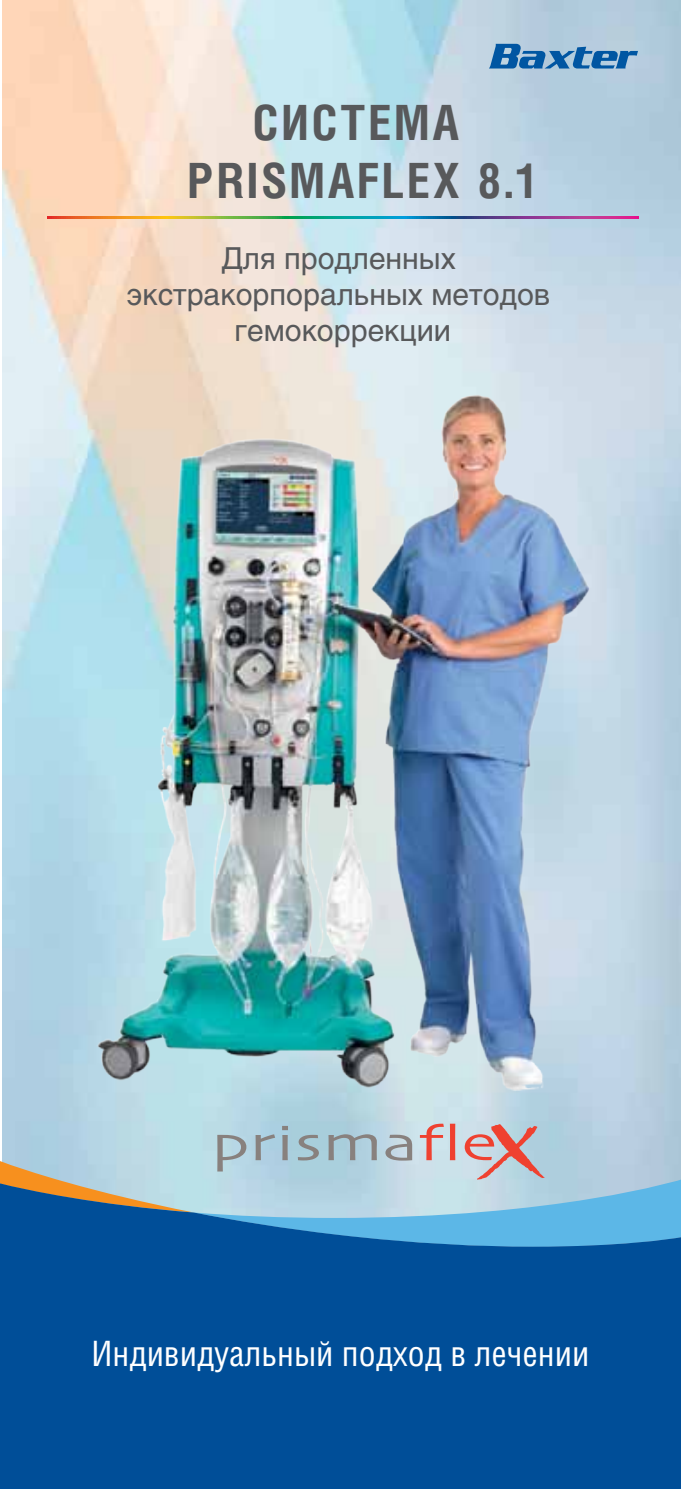
<style>
.page{position:relative;width:681px;height:1489px;background:#fff}
.page>*{position:absolute;margin:0;border:0;box-sizing:border-box;transform-origin:0 0}
.t1{font:700 48.5px/58.2px "Helios Cond";letter-spacing:.06em;color:#58595b;text-align:center}
.t2{font:35px "Helios Cond";color:#fff}
.t3{font:30px/36px "Helios";color:#58595b;text-align:center}
</style>
<div class="page">
<img style="left:3px;top:0;width:677px;height:1123px">
<svg style="left:488px;top:44px;width:149px;height:24px;background:#5a91bf"></svg>
<div style="left:0;top:1258px;width:680px;height:230px;background:#004e98"></div>
<svg style="left:47px;top:217px;width:591px;height:1px"></svg>
<img style="left:86px;top:385px;width:513px;height:718px">
<svg style="left:0;top:1123px;width:680px;height:135px;background:#81abc8"></svg>
<h1 class="t1" style="left:187px;top:93px;width:353px">СИСТЕМА<br>PRISMAFLEX 8.1</h1>
<p class="t3" style="left:127px;top:241px;width:424px">Для продленных экстракорпоральных методов гемокоррекции</p>
<p class="t2" style="left:92px;top:1333px;width:499px">Индивидуальный подход в лечении</p>
</div>
